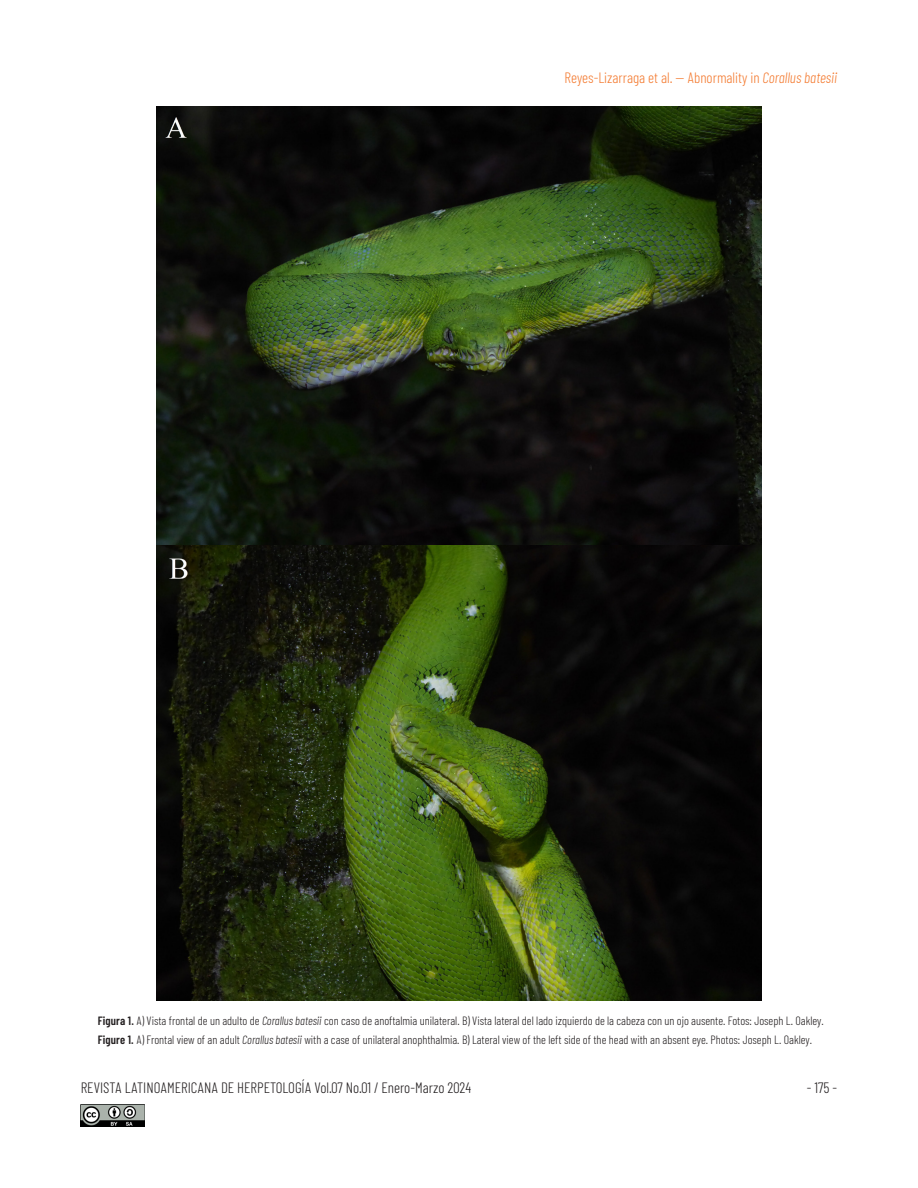
<style>
.page{position:relative;width:918px;height:1188px;background:#fff}
.page>*{position:absolute;margin:0;border:0;box-sizing:border-box;transform-origin:0 0}
.t1{font:300 15px "Barlow Condensed";color:#231f20}
.t2{font:300 15px "Barlow Condensed";color:#f47b31}
._02-txt_pie_de_Foto{font:300 12px "Barlow Condensed";color:#231f20}
.s1{font-style:italic}
.s2{font-weight:600}
</style>
<div class="page">
<img style="left:81px;top:1104px;width:64px;height:23px">
<img style="left:156px;top:106px;width:606px;height:440px">
<img style="left:156px;top:546px;width:606px;height:454px">
<p class="t2" style="left:565px;top:68px;width:274px">Reyes-Lizarraga et al. — Abnormality in <span class="s1">Corallus batesii</span></p>
<p class="_02-txt_pie_de_Foto" style="left:98px;top:1013px;width:728px"><span class="s2">Figura 1.</span> A) Vista frontal de un adulto de <span class="s1">Corallus batesii</span> con caso de anoftalmia unilateral. B) Vista lateral del lado izquierdo de la cabeza con un ojo ausente. Fotos: Joseph L. Oakley.</p>
<p class="_02-txt_pie_de_Foto" style="left:98px;top:1032px;width:716px"><span class="s2">Figure 1.</span> A) Frontal view of an adult <span class="s1">Corallus batesii</span> with a case of unilateral anophthalmia. B) Lateral view of the left side of the head with an absent eye. Photos: Joseph L. Oakley.</p>
<p class="t1" style="left:81px;top:1079px;width:392px">REVISTA LATINOAMERICANA DE HERPETOLOGÍA Vol.07 No.01 / Enero-Marzo 2024</p>
<p class="t1" style="left:807px;top:1079px;width:32px">- 175 -</p>
</div>
